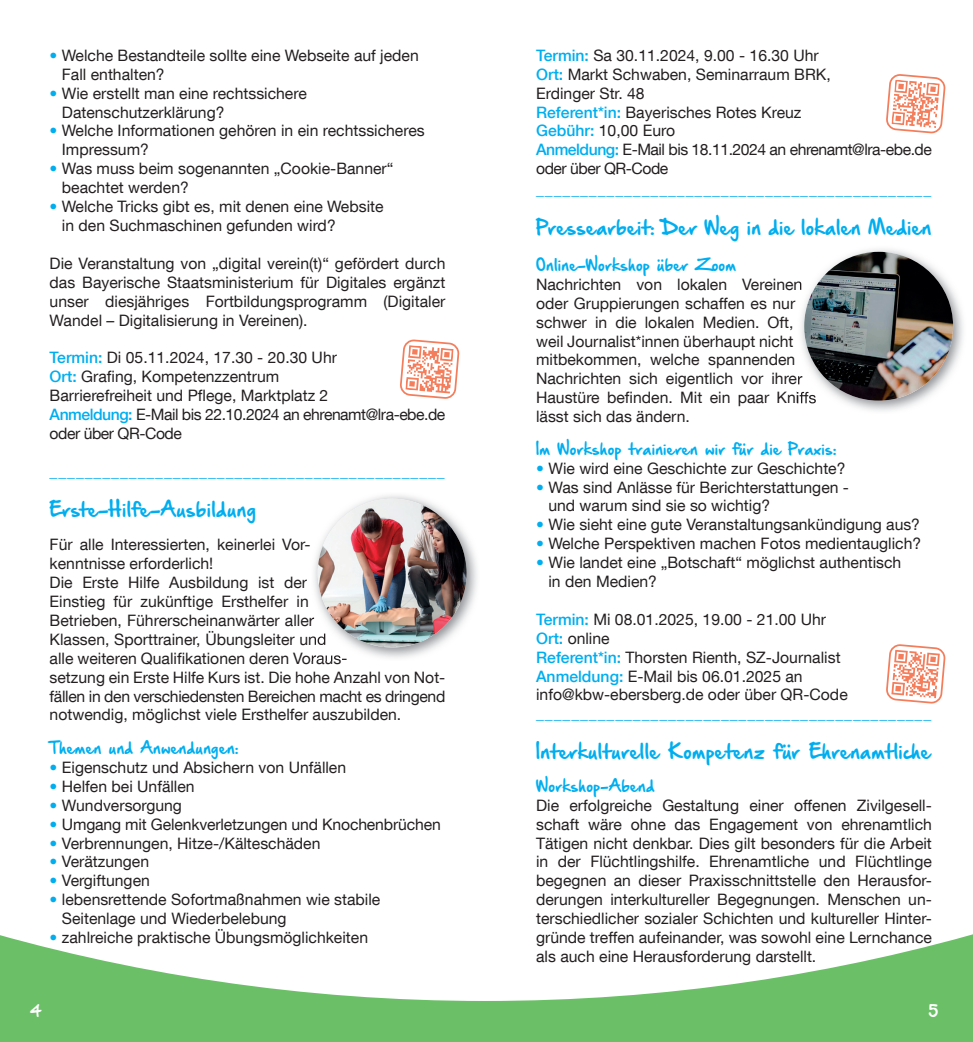
<style>
.page{position:relative;width:973px;height:1042px;background:#fff}
.page>*{position:absolute;margin:0;border:0;box-sizing:border-box;transform-origin:0 0}
.t1{font:17.5px "Hand Of Sean Demo";color:#00aeef}
.t2{font:15.75px/18.9px "Helvetica Neue LT Com";color:#231f20}
.t3{font:15.75px "Helvetica Neue LT Com";color:#00aeef}
.t4{font:14px "Hand Of Sean Demo";color:#00aeef}
.t5{font:14px "Hand Of Sean Demo";color:#fff}
.s1{color:#00aeef}
.s2{font-weight:500;color:#00aeef}
</style>
<div class="page">
<svg style="left:0;top:934px;width:972px;height:108px;fill:#6bc067"></svg>
<svg style="left:886px;top:644px;width:60px;height:60px"></svg>
<svg style="left:886px;top:74px;width:60px;height:60px"></svg>
<svg style="left:400px;top:339px;width:60px;height:60px"></svg>
<img style="left:314px;top:495px;width:163px;height:165px">
<svg style="left:311px;top:617px;width:3px;height:9px"></svg>
<img style="left:311px;top:631px;width:15px;height:17px">
<img style="left:311px;top:652px;width:35px;height:9px">
<img style="left:317px;top:499px;width:149px;height:148px;border-radius:74px">
<img style="left:801px;top:249px;width:162px;height:162px">
<svg style="left:797px;top:279px;width:5px;height:11px"></svg>
<img style="left:798px;top:373px;width:4px;height:15px">
<img style="left:797px;top:392px;width:19px;height:14px">
<img style="left:804px;top:252px;width:148px;height:149px;border-radius:74px">
<p class="t2" style="left:62px;top:45px;width:358px;text-indent:-12px"><span class="s1">•</span> Welche Bestandteile sollte eine Webseite auf jeden<br>Fall enthalten?</p>
<p class="t2" style="left:62px;top:83px;width:246px;text-indent:-12px"><span class="s1">•</span> Wie erstellt man eine rechtssichere<br>Datenschutzerklärung?</p>
<p class="t2" style="left:62px;top:121px;width:364px;text-indent:-12px"><span class="s1">•</span> Welche Informationen gehören in ein rechtssicheres<br>Impressum?</p>
<p class="t2" style="left:62px;top:159px;width:333px;text-indent:-12px"><span class="s1">•</span> Was muss beim sogenannten „Cookie-Banner“ beachtet werden?</p>
<p class="t2" style="left:62px;top:197px;width:323px;text-indent:-12px"><span class="s1">•</span> Welche Tricks gibt es, mit denen eine Website in den Suchmaschinen gefunden wird?</p>
<p class="t2" style="left:50px;top:253px;width:397px;text-align:justify">Die Veranstaltung von „digital verein(t)“ gefördert durch das Bayerische Staatsministerium für Digitales ergänzt unser diesjähriges Fortbildungsprogramm (Digitaler Wandel – Digitalisierung in Vereinen).</p>
<p class="t2" style="left:50px;top:348px;width:397px"><span class="s2">Termin:</span> Di 05.11.2024, 17.30 - 20.30 Uhr<br><span class="s2">Ort:</span> Grafing, Kompetenzzentrum<br>Barrierefreiheit und Pflege, Marktplatz 2<br><span class="s2">Anmeldung:</span> E-Mail bis 22.10.2024 an ehrenamt@lra-ebe.de oder über QR-Code</p>
<p class="t3" style="left:50px;top:461px;width:396px">_____________________________________________</p>
<p class="t1" style="left:50px;top:500px;width:208px">Erste-Hilfe-Ausbildung</p>
<p class="t2" style="left:50px;top:535px;width:397px">Für alle Interessierten, keinerlei Vor-<br>kenntnisse erforderlich!<br>Die Erste Hilfe Ausbildung ist der<br>Einstieg für zukünftige Ersthelfer in<br>Betrieben, Führerscheinanwärter aller<br>Klassen, Sporttrainer, Übungsleiter und<br>alle weiteren Qualifikationen deren Voraus-<br>setzung ein Erste Hilfe Kurs ist. Die hohe Anzahl von Not&shy;fällen in den verschiedensten Bereichen macht es dringend notwendig, möglichst viele Ersthelfer auszubilden.</p>
<p class="t4" style="left:50px;top:741px;width:190px">Themen und Anwendungen:</p>
<p class="t2" style="left:50px;top:757px;width:298px"><span class="s1">•</span> Eigenschutz und Absichern von Unfällen</p>
<p class="t2" style="left:50px;top:776px;width:146px"><span class="s1">•</span> Helfen bei Unfällen</p>
<p class="t2" style="left:50px;top:795px;width:134px"><span class="s1">•</span> Wundversorgung</p>
<p class="t2" style="left:50px;top:814px;width:392px"><span class="s1">•</span> Umgang mit Gelenkverletzungen und Knochenbrüchen</p>
<p class="t2" style="left:50px;top:833px;width:272px"><span class="s1">•</span> Verbrennungen, Hitze-/Kälteschäden</p>
<p class="t2" style="left:50px;top:852px;width:101px"><span class="s1">•</span> Verätzungen</p>
<p class="t2" style="left:50px;top:871px;width:102px"><span class="s1">•</span> Vergiftungen</p>
<p class="t2" style="left:62px;top:890px;width:320px;text-indent:-12px"><span class="s1">•</span> lebensrettende Sofortmaßnahmen wie stabile<br>Seitenlage und Wiederbelebung</p>
<p class="t2" style="left:50px;top:927px;width:320px"><span class="s1">•</span> zahlreiche praktische Übungsmöglichkeiten</p>
<p class="t2" style="left:536px;top:45px;width:397px"><span class="s2">Termin:</span> Sa 30.11.2024, 9.00 - 16.30 Uhr<br><span class="s2">Ort:</span> Markt Schwaben, Seminarraum BRK,<br>Erdinger Str. 48<br><span class="s2">Referent*in:</span> Bayerisches Rotes Kreuz<br><span class="s2">Gebühr:</span> 10,00 Euro<br><span class="s2">Anmeldung:</span> E-Mail bis 18.11.2024 an ehrenamt@lra-ebe.de oder über QR-Code</p>
<p class="t3" style="left:536px;top:180px;width:396px">_____________________________________________</p>
<p class="t1" style="left:536px;top:219px;width:397px">Pressearbeit: Der Weg in die lokalen Medien</p>
<p class="t4" style="left:536px;top:258px;width:202px">Online-Workshop über Zoom</p>
<p class="t2" style="left:536px;top:274px;width:282px">Nachrichten von lokalen Vereinen oder Gruppierungen schaffen es nur schwer in die lokalen Medien. Oft, weil Journalist*innen überhaupt nicht mitbekommen, welche spannenden Nachrichten sich eigentlich vor ihrer Haustüre befinden. Mit ein paar Kniffs lässt sich das ändern.</p>
<p class="t4" style="left:536px;top:442px;width:302px">Im Workshop trainieren wir für die Praxis:</p>
<p class="t2" style="left:536px;top:458px;width:311px"><span class="s1">•</span> Wie wird eine Geschichte zur Geschichte?</p>
<p class="t2" style="left:548px;top:477px;width:302px;text-indent:-12px"><span class="s1">•</span> Was sind Anlässe für Berichterstattungen - und warum sind sie so wichtig?</p>
<p class="t2" style="left:536px;top:515px;width:385px"><span class="s1">•</span> Wie sieht eine gute Veranstaltungsankündigung aus?</p>
<p class="t2" style="left:536px;top:534px;width:386px"><span class="s1">•</span> Welche Perspektiven machen Fotos medientauglich?</p>
<p class="t2" style="left:548px;top:553px;width:354px;text-indent:-12px"><span class="s1">•</span> Wie landet eine „Botschaft“ möglichst authentisch in den Medien?</p>
<p class="t2" style="left:536px;top:609px;width:313px"><span class="s2">Termin:</span> Mi 08.01.2025, 19.00 - 21.00 Uhr <span class="s2">Ort:</span> online<br><span class="s2">Referent*in:</span> Thorsten Rienth, SZ-Journalist <span class="s2">Anmeldung:</span> E-Mail bis 06.01.2025 an info@kbw-ebersberg.de oder über QR-Code</p>
<p class="t3" style="left:536px;top:704px;width:396px">_____________________________________________</p>
<p class="t1" style="left:536px;top:743px;width:396px">Interkulturelle Kompetenz für Ehrenamtliche</p>
<p class="t4" style="left:536px;top:779px;width:120px">Workshop-Abend</p>
<p class="t2" style="left:536px;top:795px;width:397px;text-align:justify">Die erfolgreiche Gestaltung einer offenen Zivilgesell&shy;schaft wäre ohne das Engagement von ehrenamtlich Tätigen nicht denkbar. Dies gilt besonders für die Arbeit in der Flüchtlingshilfe. Ehrenamtliche und Flüchtlinge begegnen an dieser Praxisschnittstelle den Herausfor&shy;derungen interkultureller Begegnungen. Menschen un&shy;terschiedlicher sozialer Schichten und kultureller Hinter&shy;gründe treffen aufeinander, was sowohl eine Lernchance als auch eine Herausforderung darstellt.</p>
<p class="t5" style="left:30px;top:1004px;width:13px">4</p>
<p class="t5" style="left:928px;top:1004px;width:12px">5</p>
</div>
